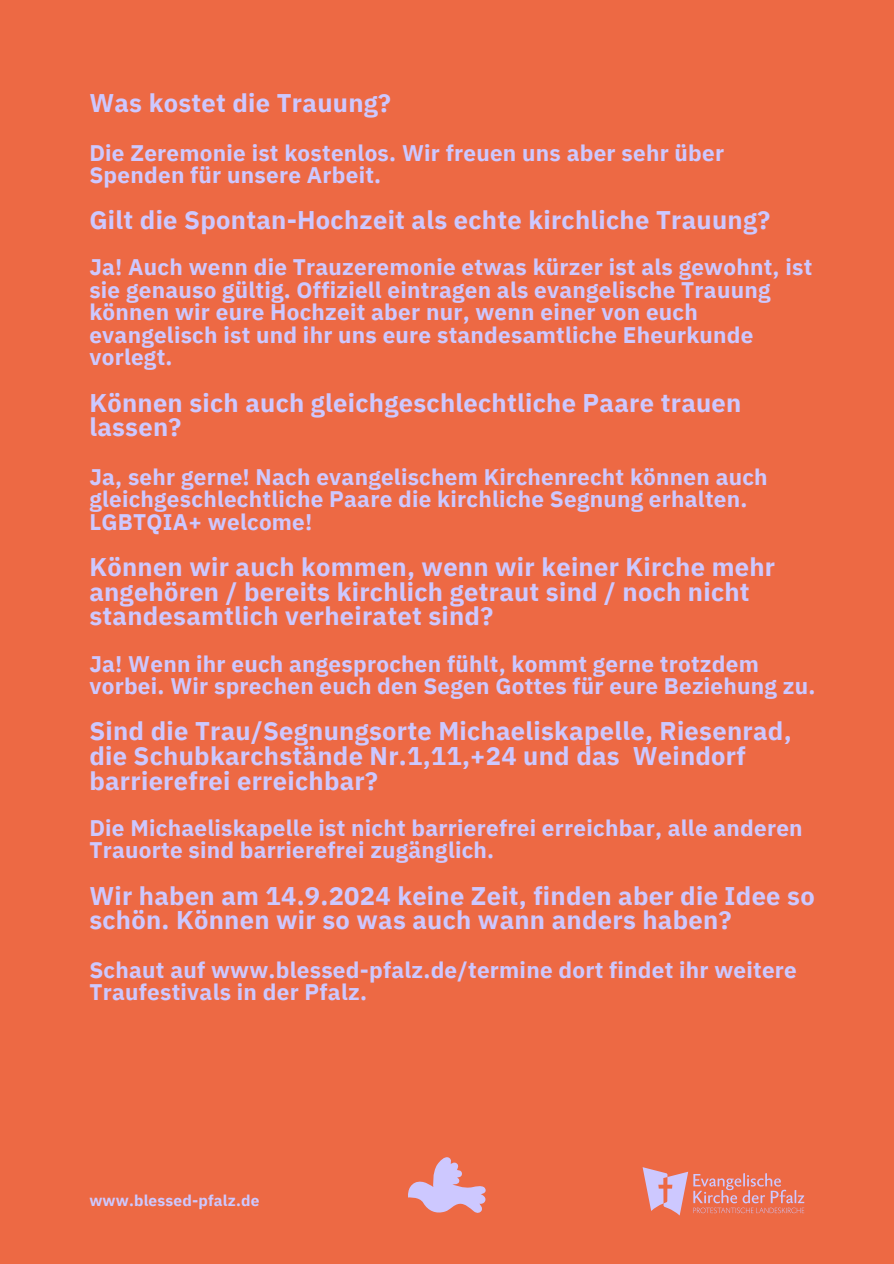
<style>
.page{position:relative;width:894px;height:1264px;background:#fff}
.page>*{position:absolute;margin:0;border:0;box-sizing:border-box;transform-origin:0 0}
.t1{font:700 25.5px/24.8px "IBM Plex Sans";letter-spacing:.01em;color:#cdc8ff}
.t2{font:700 22.5px/22.5px "IBM Plex Sans";letter-spacing:.01em;color:#cdc8ff}
.t3{font:700 15.6px "IBM Plex Sans";letter-spacing:.01em;color:#cdc8ff}
</style>
<div class="page">
<div style="left:0;top:0;width:893px;height:1263px;background:#ed6944"></div>
<svg style="left:642px;top:1167px;width:162px;height:48px"></svg>
<svg style="left:408px;top:1157px;width:77px;height:55px"></svg>
<h1 class="t1" style="left:89px;top:90px;width:303px">Was kostet die Trauung?</h1>
<h2 class="t2" style="left:89px;top:141px;width:636px">Die Zeremonie ist kostenlos. Wir freuen uns aber sehr über<br>Spenden für unsere Arbeit.</h2>
<h1 class="t1" style="left:89px;top:207px;width:682px">Gilt die Spontan-Hochzeit als echte kirchliche Trauung?</h1>
<h2 class="t2" style="left:89px;top:256px;width:724px">Ja! Auch wenn die Trauzeremonie etwas kürzer ist als gewohnt, ist sie genauso gültig. Offiziell eintragen als evangelische Trauung können wir eure Hochzeit aber nur, wenn einer von euch evangelisch ist und ihr uns eure standesamtliche Eheurkunde vorlegt.</h2>
<h1 class="t1" style="left:89px;top:389px;width:653px">Können sich auch gleichgeschlechtliche Paare trauen lassen?</h1>
<h2 class="t2" style="left:89px;top:465px;width:679px">Ja, sehr gerne! Nach evangelischem Kirchenrecht können auch gleichgeschlechtliche Paare die kirchliche Segnung erhalten.<br>LGBTQIA+ welcome!</h2>
<h1 class="t1" style="left:89px;top:554px;width:687px">Können wir auch kommen, wenn wir keiner Kirche mehr angehören / bereits kirchlich getraut sind / noch nicht standesamtlich verheiratet sind?</h1>
<h2 class="t2" style="left:89px;top:652px;width:727px">Ja! Wenn ihr euch angesprochen fühlt, kommt gerne trotzdem vorbei. Wir sprechen euch den Segen Gottes für eure Beziehung zu.</h2>
<h1 class="t1" style="left:89px;top:718px;width:703px">Sind die Trau/Segnungsorte Michaeliskapelle, Riesenrad, die Schubkarchstände Nr.1,11,+24 und das Weindorf barrierefrei erreichbar?</h1>
<h2 class="t2" style="left:89px;top:816px;width:714px">Die Michaeliskapelle ist nicht barrierefrei erreichbar, alle anderen<br>Trauorte sind barrierefrei zugänglich.</h2>
<h1 class="t1" style="left:89px;top:882px;width:726px">Wir haben am 14.9.2024 keine Zeit, finden aber die Idee so schön. Können wir so was auch wann anders haben?</h1>
<h2 class="t2" style="left:89px;top:958px;width:709px">Schaut auf www.blessed-pfalz.de/termine dort findet ihr weitere<br>Traufestivals in der Pfalz.</h2>
<p class="t3" style="left:89px;top:1190px;width:171px">www.blessed-pfalz.de</p>
</div>
